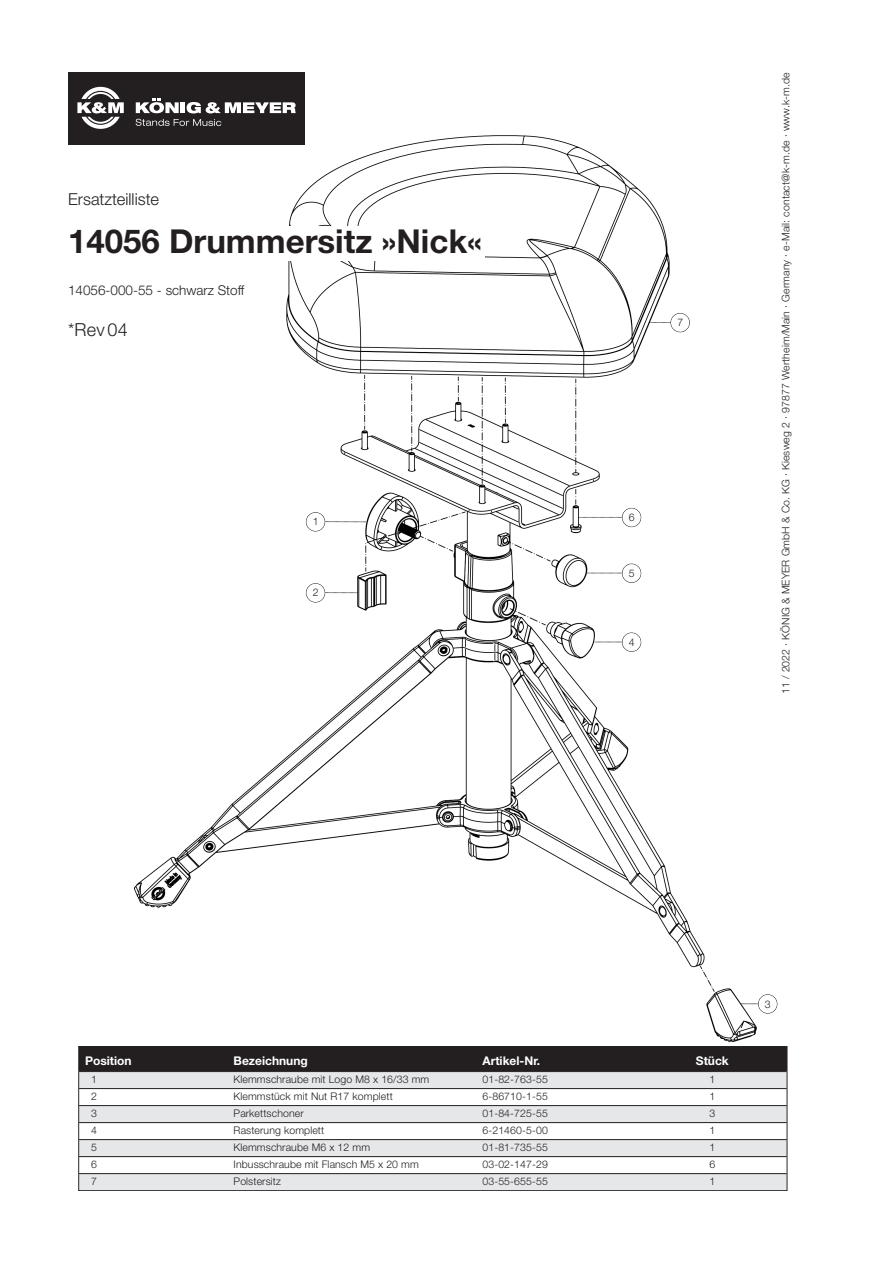
<style>
.page{position:relative;width:893px;height:1263px;background:#fff}
.page>*{position:absolute;margin:0;border:0;box-sizing:border-box;transform-origin:0 0}
.t1{font:700 33px "Helvetica Neue";color:#231f20}
.t2{font:300 18px "Helvetica Neue";color:#231f20}
.t3{font:300 16.5px "Helvetica Neue";color:#231f20}
.t4{font:300 13.5px "Helvetica Neue";color:#231f20}
.t5{font:700 12px "Helvetica Neue";color:#fff}
.t6{font:300 10.5px "Helvetica Neue";letter-spacing:.01em;color:#231f20}
</style>
<div class="page">
<img style="left:134px;top:136px;width:622px;height:906px">
<div style="left:79px;top:1046px;width:148px;height:26px;background:#231f20"></div>
<div style="left:227px;top:1046px;width:249px;height:26px;background:#231f20"></div>
<div style="left:476px;top:1046px;width:162px;height:26px;background:#231f20"></div>
<div style="left:638px;top:1046px;width:149px;height:26px;background:#231f20"></div>
<div style="left:79px;top:1072px;width:148px;height:17px;background:#e6e7e9"></div>
<div style="left:227px;top:1072px;width:249px;height:17px;background:#e6e7e9"></div>
<div style="left:476px;top:1072px;width:162px;height:17px;background:#e6e7e9"></div>
<div style="left:638px;top:1072px;width:149px;height:17px;background:#e6e7e9"></div>
<div style="left:79px;top:1106px;width:148px;height:17px;background:#e6e7e9"></div>
<div style="left:227px;top:1106px;width:249px;height:17px;background:#e6e7e9"></div>
<div style="left:476px;top:1106px;width:162px;height:17px;background:#e6e7e9"></div>
<div style="left:638px;top:1106px;width:149px;height:17px;background:#e6e7e9"></div>
<div style="left:79px;top:1140px;width:148px;height:17px;background:#e6e7e9"></div>
<div style="left:227px;top:1140px;width:249px;height:17px;background:#e6e7e9"></div>
<div style="left:476px;top:1140px;width:162px;height:17px;background:#e6e7e9"></div>
<div style="left:638px;top:1140px;width:149px;height:17px;background:#e6e7e9"></div>
<div style="left:79px;top:1174px;width:148px;height:17px;background:#e6e7e9"></div>
<div style="left:227px;top:1174px;width:249px;height:17px;background:#e6e7e9"></div>
<div style="left:476px;top:1174px;width:162px;height:17px;background:#e6e7e9"></div>
<div style="left:638px;top:1174px;width:149px;height:17px;background:#e6e7e9"></div>
<div style="left:79px;top:1046px;width:708px;height:145px;border:1px solid #282526"></div>
<hr style="left:79px;top:1071px;width:707px;height:1px;background:#231f20">
<hr style="left:79px;top:1088px;width:707px;height:1px;background:#231f20">
<hr style="left:79px;top:1105px;width:707px;height:1px;background:#231f20">
<hr style="left:79px;top:1122px;width:707px;height:1px;background:#231f20">
<hr style="left:79px;top:1139px;width:707px;height:1px;background:#231f20">
<hr style="left:79px;top:1156px;width:707px;height:1px;background:#231f20">
<hr style="left:79px;top:1173px;width:707px;height:1px;background:#231f20">
<div style="left:68px;top:72px;width:236px;height:73px;background:#231f20"></div>
<svg style="left:136px;top:119px;width:85px;height:7px"></svg>
<hr style="left:181px;top:102px;width:4px;height:11px;background:#fff">
<svg style="left:186px;top:102px;width:110px;height:11px"></svg>
<svg style="left:136px;top:99px;width:43px;height:14px"></svg>
<svg style="left:77px;top:87px;width:47px;height:42px"></svg>
<svg style="left:585px;top:573px;width:37px;height:1px"></svg>
<div style="left:622px;top:564px;width:19px;height:19px;background:#fff;border-radius:50%"></div>
<div style="left:622px;top:564px;width:19px;height:19px;border:1px solid #231f20;border-radius:50%"></div>
<svg style="left:648px;top:322px;width:22px;height:1px"></svg>
<div style="left:670px;top:313px;width:19px;height:19px;background:#fff;border-radius:50%"></div>
<div style="left:670px;top:313px;width:19px;height:19px;border:1px solid #231f20;border-radius:50%"></div>
<svg style="left:577px;top:517px;width:45px;height:1px"></svg>
<div style="left:622px;top:508px;width:19px;height:19px;background:#fff;border-radius:50%"></div>
<div style="left:622px;top:508px;width:19px;height:19px;border:1px solid #231f20;border-radius:50%"></div>
<svg style="left:593px;top:642px;width:29px;height:1px"></svg>
<div style="left:622px;top:633px;width:19px;height:19px;background:#fff;border-radius:50%"></div>
<div style="left:622px;top:633px;width:19px;height:19px;border:1px solid #231f20;border-radius:50%"></div>
<svg style="left:740px;top:1004px;width:18px;height:1px"></svg>
<div style="left:758px;top:994px;width:19px;height:20px;border:1px solid #231f20;border-radius:50%"></div>
<svg style="left:325px;top:521px;width:42px;height:2px"></svg>
<div style="left:306px;top:512px;width:19px;height:19px;background:#fff;border-radius:50%"></div>
<div style="left:306px;top:512px;width:19px;height:20px;border:1px solid #231f20;border-radius:50%"></div>
<svg style="left:325px;top:592px;width:34px;height:2px"></svg>
<div style="left:306px;top:583px;width:19px;height:19px;background:#fff;border-radius:50%"></div>
<div style="left:306px;top:583px;width:19px;height:20px;border:1px solid #231f20;border-radius:50%"></div>
<div style="left:278px;top:227px;width:207px;height:34px;background:#fff"></div>
<h3 class="t3" style="left:68px;top:193px;width:93px">Ersatzteilliste</h3>
<h1 class="t1" style="left:68px;top:223px;width:415px">14056 Drummersitz »Nick«</h1>
<p class="t4" style="left:68px;top:285px;width:178px">14056-000-55 - schwarz Stoff</p>
<h2 class="t2" style="left:68px;top:323px;width:61px">*Rev 04</h2>
<p class="t6" style="left:313px;top:518px;width:7px">1</p>
<p class="t6" style="left:313px;top:589px;width:7px">2</p>
<p class="t6" style="left:677px;top:319px;width:7px">7</p>
<p class="t6" style="left:628px;top:514px;width:7px">6</p>
<p class="t6" style="left:628px;top:569px;width:7px">5</p>
<p class="t6" style="left:628px;top:638px;width:7px">4</p>
<p class="t6" style="left:782px;top:694px;width:623px;rotate:-90deg">11 / 2022 · KÖNIG &amp; MEYER GmbH &amp; Co. KG · Kiesweg 2 · 97877 Wertheim/Main · Germany · e-Mail: contact@k-m.de · www.k-m.de</p>
<p class="t5" style="left:85px;top:1054px;width:48px">Position</p>
<p class="t5" style="left:233px;top:1054px;width:76px">Bezeichnung</p>
<p class="t5" style="left:482px;top:1054px;width:59px">Artikel-Nr.</p>
<p class="t5" style="left:696px;top:1054px;width:34px">Stück</p>
<p class="t6" style="left:91px;top:1075px;width:7px">1</p>
<p class="t6" style="left:233px;top:1075px;width:197px">Klemmschraube mit Logo M8 x 16/33 mm</p>
<p class="t6" style="left:482px;top:1075px;width:67px">01-82-763-55</p>
<p class="t6" style="left:709px;top:1075px;width:7px">1</p>
<p class="t6" style="left:91px;top:1092px;width:7px">2</p>
<p class="t6" style="left:233px;top:1092px;width:161px">Klemmstück mit Nut R17 komplett</p>
<p class="t6" style="left:482px;top:1092px;width:67px">6-86710-1-55</p>
<p class="t6" style="left:709px;top:1092px;width:7px">1</p>
<p class="t6" style="left:91px;top:1109px;width:7px">3</p>
<p class="t6" style="left:233px;top:1109px;width:72px">Parkettschoner</p>
<p class="t6" style="left:482px;top:1109px;width:67px">01-84-725-55</p>
<p class="t6" style="left:709px;top:1109px;width:7px">3</p>
<p class="t6" style="left:91px;top:1126px;width:7px">4</p>
<p class="t6" style="left:233px;top:1126px;width:92px">Rasterung komplett</p>
<p class="t6" style="left:482px;top:1126px;width:67px">6-21460-5-00</p>
<p class="t6" style="left:709px;top:1126px;width:7px">1</p>
<p class="t6" style="left:91px;top:1143px;width:7px">5</p>
<p class="t6" style="left:233px;top:1143px;width:138px">Klemmschraube M6 x 12 mm</p>
<p class="t6" style="left:482px;top:1143px;width:67px">01-81-735-55</p>
<p class="t6" style="left:709px;top:1143px;width:7px">1</p>
<p class="t6" style="left:91px;top:1160px;width:7px">6</p>
<p class="t6" style="left:233px;top:1160px;width:187px">Inbusschraube mit Flansch M5 x 20 mm</p>
<p class="t6" style="left:482px;top:1160px;width:67px">03-02-147-29</p>
<p class="t6" style="left:709px;top:1160px;width:7px">6</p>
<p class="t6" style="left:91px;top:1177px;width:7px">7</p>
<p class="t6" style="left:233px;top:1177px;width:49px">Polstersitz</p>
<p class="t6" style="left:482px;top:1177px;width:67px">03-55-655-55</p>
<p class="t6" style="left:709px;top:1177px;width:7px">1</p>
<p class="t6" style="left:764px;top:1000px;width:7px">3</p>
</div>
